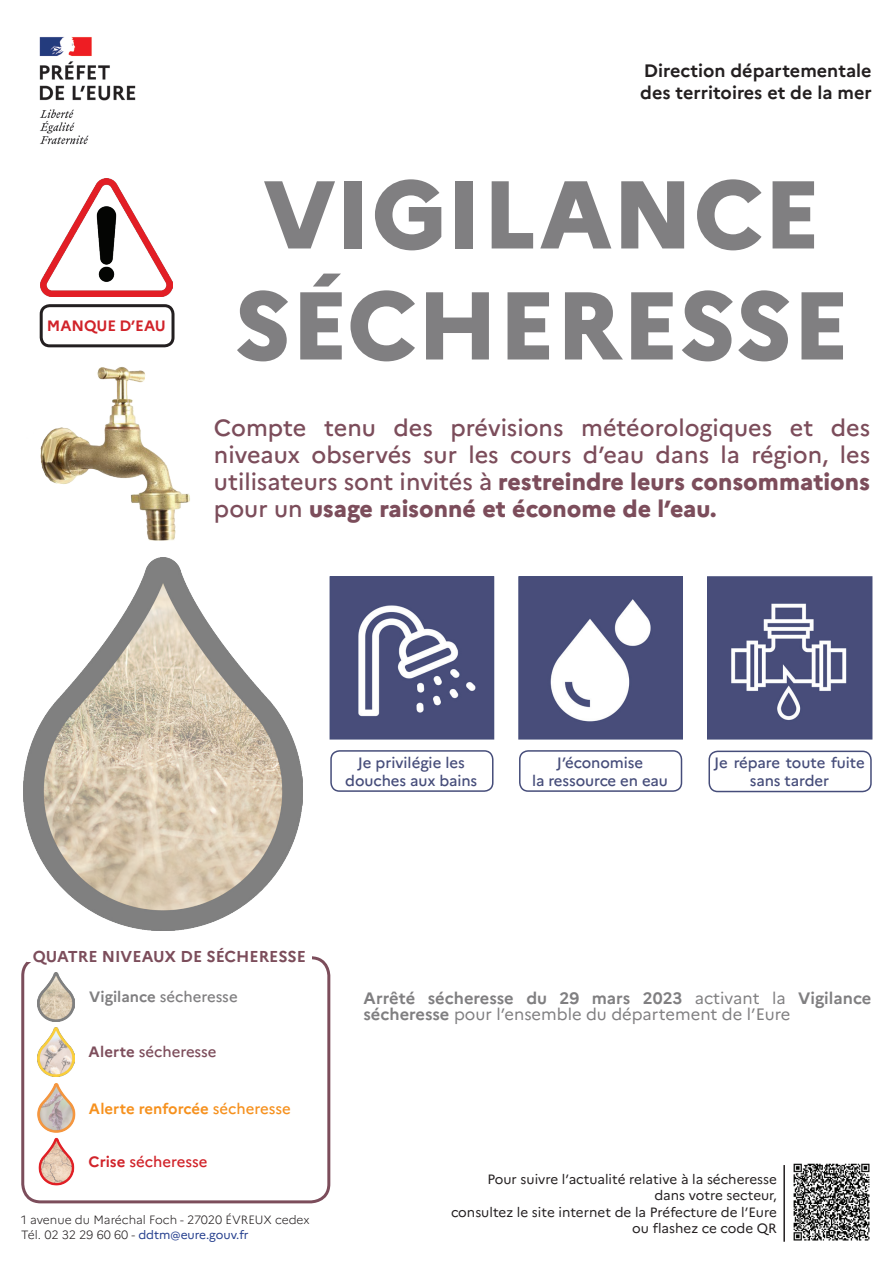
<style>
.page{position:relative;width:893px;height:1263px;background:#fff}
.page>*{position:absolute;margin:0;border:0;box-sizing:border-box;transform-origin:0 0}
.t1{font:800 96px/111px "Marianne";color:#807f81;text-align:center}
.t2{font:500 23.4px/27px "Marianne";color:#7c4d5b;text-align:justify}
.t3{font:700 18px/21.6px "Marianne";color:#231f20}
.t4{font:700 16.5px/16.5px "Marianne";color:#807f81}
.t5{font:700 15.75px "Marianne";color:#7c4d5b}
.t6{font:500 15px/18px "Marianne";letter-spacing:-.005em;color:#464d7a;text-align:center}
.t7{font:700 15px "Marianne";color:#f6911e}
.t8{font:500 15px "Marianne";letter-spacing:-.005em;color:#807f81}
.t9{font:500 15px "Marianne";letter-spacing:-.005em;color:#7d4d5b}
.t10{font:500 15px "Marianne";letter-spacing:-.005em;color:#d1232a}
.t11{font:700 15px "Marianne";letter-spacing:-.005em;color:#d1232a}
.t12{font:13.5px/16.5px "Marianne";color:#231f20;text-align:right}
.t13{font:300 12px/14.4px "Marianne";color:#231f20}
.s1{font-weight:800}
.s2{font-weight:700}
.s3{font-weight:500}
.s4{font-weight:400;color:#253f8e}
.s5{font-weight:400}
</style>
<div class="page">
<div style="left:21px;top:956px;width:309px;height:247px;border:3px solid #7c4d5b;border-radius:18px"></div>
<img style="left:39px;top:37px;width:97px;height:108px">
<img style="left:24px;top:557px;width:279px;height:374px">
<hr style="left:783px;top:1165px;width:2px;height:77px;background:#231f20">
<img style="left:333px;top:579px;width:158px;height:157px">
<div style="left:330px;top:576px;width:164px;height:163px;border:2px solid #464d7a"></div>
<div style="left:330px;top:750px;width:163px;height:42px;border:2px solid #464d7a;border-radius:9px"></div>
<img style="left:40px;top:178px;width:132px;height:119px">
<div style="left:40px;top:304px;width:135px;height:43px;border:3px solid #231f20;border-radius:9px"></div>
<img style="left:521px;top:579px;width:159px;height:157px">
<div style="left:518px;top:576px;width:165px;height:163px;border:2px solid #464d7a"></div>
<img style="left:710px;top:579px;width:159px;height:157px">
<div style="left:707px;top:576px;width:165px;height:163px;border:2px solid #464d7a"></div>
<img style="left:40px;top:367px;width:150px;height:173px">
<div style="left:519px;top:750px;width:163px;height:42px;border:2px solid #464d7a;border-radius:9px"></div>
<div style="left:708px;top:751px;width:164px;height:41px;border:2px solid #464d7a;border-radius:9px"></div>
<div style="left:27px;top:950px;width:284px;height:12px;background:#fff"></div>
<img style="left:38px;top:972px;width:37px;height:50px">
<img style="left:38px;top:1027px;width:37px;height:50px">
<img style="left:37px;top:1083px;width:39px;height:50px">
<img style="left:38px;top:1137px;width:37px;height:49px">
<img style="left:793px;top:1163px;width:77px;height:78px">
<p class="t11" style="left:47px;top:317px;width:120px">MANQUE D’EAU</p>
<p class="t3" style="left:640px;top:60px;width:233px">Direction départementale des territoires et de la mer</p>
<h1 class="t1" style="left:234px;top:159px;width:617px">VIGILANCE<br>SÉCHERESSE</h1>
<p class="t2" style="left:214px;top:414px;width:658px">Compte tenu des prévisions météorologiques et des niveaux observés sur les cours d’eau dans la région, les utilisateurs sont invités à <span class="s1">restreindre leurs consommations </span>pour un <span class="s1">usage raisonné et économe de l’eau.</span></p>
<p class="t6" style="left:345px;top:753px;width:134px">Je privilégie les douches aux bains</p>
<p class="t6" style="left:532px;top:753px;width:137px">J’économise<br>la ressource en eau</p>
<p class="t6" style="left:714px;top:754px;width:152px">Je répare toute fuite sans tarder</p>
<p class="t5" style="left:33px;top:947px;width:275px">QUATRE NIVEAUX DE SÉCHERESSE</p>
<p class="t8" style="left:89px;top:988px;width:150px"><span class="s2">Vigilance</span> sécheresse</p>
<p class="t9" style="left:89px;top:1043px;width:130px"><span class="s2">Alerte</span> sécheresse</p>
<p class="t7" style="left:89px;top:1099px;width:204px">Alerte renforcée <span class="s3">sécheresse</span></p>
<p class="t10" style="left:89px;top:1152px;width:120px"><span class="s2">Crise</span> sécheresse</p>
<p class="t13" style="left:21px;top:1213px;width:290px">1 avenue du Maréchal Foch - 27020 ÉVREUX cedex<br>Tél. 02 32 29 60 60 - <span class="s4">ddtm@eure.gouv.fr</span></p>
<p class="t4" style="left:363px;top:989px;width:509px">Arrêté sécheresse du 29 mars 2023 <span class="s5">activant la</span> Vigilance sécheresse <span class="s5">pour l’ensemble du département de l’Eure</span></p>
<p class="t12" style="left:451px;top:1170px;width:327px">Pour suivre l’actualité relative à la sécheresse<br>dans votre secteur,<br>consultez le site internet de la Préfecture de l’Eure ou flashez ce code QR</p>
</div>
